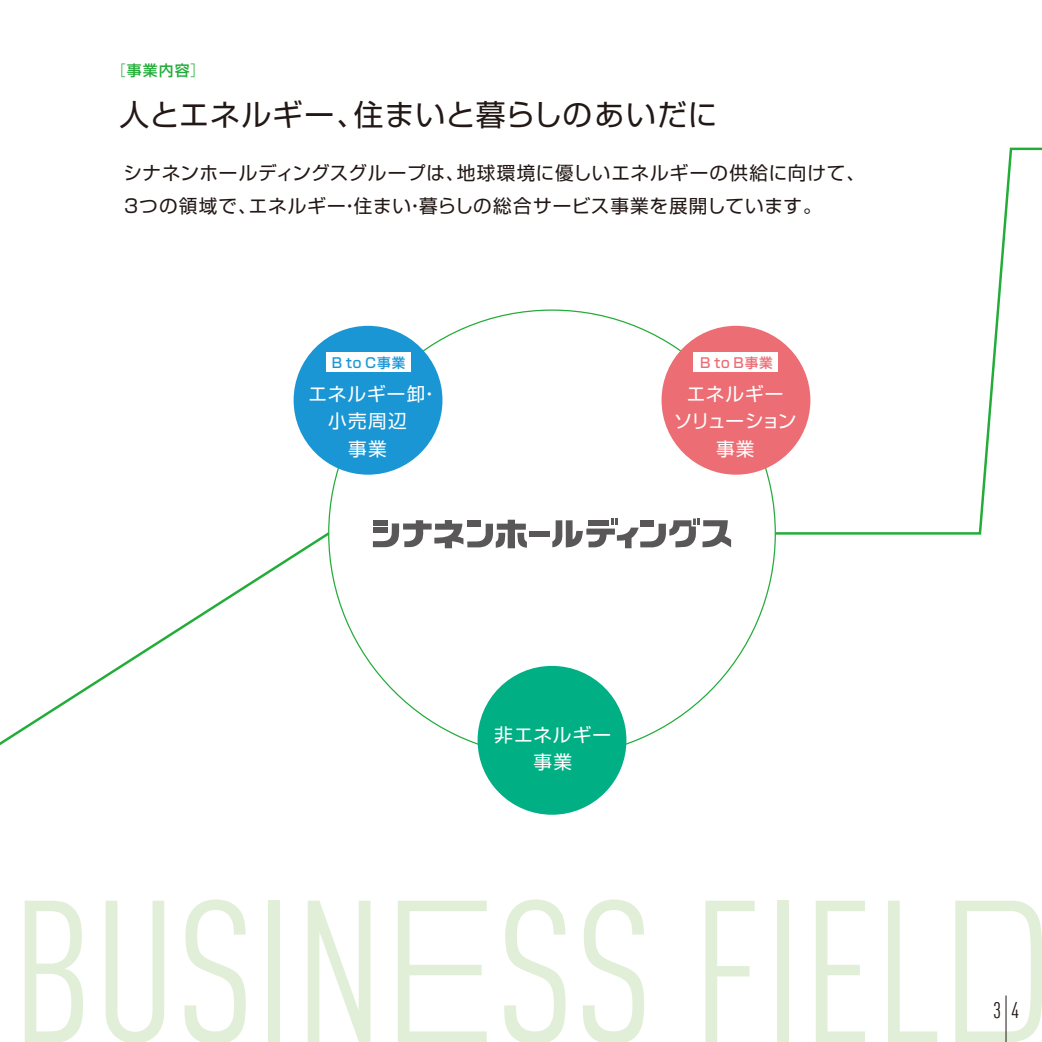
<style>
.page{position:relative;width:1042px;height:1042px;background:#fff}
.page>*{position:absolute;margin:0;border:0;box-sizing:border-box;transform-origin:0 0}
.t1{font:29.75px "Shin Go Pr 6 N";letter-spacing:.03em;color:#221815}
.t2{font:condensed 22.4px "DIN Offc Pro";color:#221815}
.t3{font:18.55px/32.2px "Shin Go Pr 6 N";letter-spacing:.04em;color:#221815}
.t4{font:18.55px/27.3px "Shin Go Pr 6 N";letter-spacing:.055em;color:#fff;text-align:center}
.t5{font:18.55px/27.3px "Shin Go Pr 6 N";letter-spacing:.035em;color:#fff;text-align:center}
.t6{font:500 14.88px "Shin Go Pr 6 N";color:#22ac38}
.t7{font:500 13.65px "Shin Go Pr 6 N";color:#1a96d5}
.t8{font:500 13.65px "Shin Go Pr 6 N";color:#ec6d74}
.s1{font-weight:300}
</style>
<div class="page">
<svg style="left:25px;top:900px;width:58px;height:142px"></svg>
<svg style="left:106px;top:900px;width:58px;height:142px"></svg>
<svg style="left:184px;top:899px;width:62px;height:143px"></svg>
<div style="left:269px;top:900px;width:11px;height:142px;background:#e1efd8"></div>
<svg style="left:398px;top:900px;width:89px;height:142px"></svg>
<svg style="left:504px;top:899px;width:61px;height:143px"></svg>
<svg style="left:583px;top:899px;width:61px;height:143px"></svg>
<svg style="left:705px;top:900px;width:49px;height:142px"></svg>
<div style="left:777px;top:900px;width:11px;height:142px;background:#e1efd8"></div>
<svg style="left:816px;top:900px;width:49px;height:142px"></svg>
<svg style="left:888px;top:900px;width:49px;height:142px"></svg>
<svg style="left:955px;top:900px;width:87px;height:142px"></svg>
<svg style="left:308px;top:900px;width:62px;height:142px"></svg>
<svg style="left:0;top:530px;width:332px;height:216px"></svg>
<svg style="left:773px;top:147px;width:269px;height:389px"></svg>
<div style="left:529px;top:531px;width:21px;height:5px;background:#595757"></div>
<svg style="left:373px;top:520px;width:154px;height:28px"></svg>
<svg style="left:552px;top:518px;width:179px;height:30px"></svg>
<div style="left:294px;top:326px;width:148px;height:149px;background:#1a96d5;border-radius:50%"></div>
<div style="left:661px;top:326px;width:149px;height:149px;background:#ec6d74;border-radius:50%"></div>
<div style="left:477px;top:666px;width:149px;height:149px;background:#00af84;border-radius:50%"></div>
<div style="left:326px;top:352px;width:84px;height:20px;background:#fff"></div>
<div style="left:694px;top:352px;width:84px;height:20px;background:#fff"></div>
<hr style="left:1005px;top:995px;width:1px;height:47px;background:#221815">
<p class="t6" style="left:111px;top:58px;width:96px"><span class="s1">［</span>事業内容<span class="s1">］</span></p>
<h1 class="t1" style="left:119px;top:90px;width:600px">人とエネルギー、住まいと暮らしのあいだに</h1>
<p class="t3" style="left:123px;top:156px;width:743px">シナネンホールディングスグループは、地球環境に優しいエネルギーの供給に向けて、<br>3つの領域で、エネルギー・住まい・暮らしの総合サービス事業を展開しています。</p>
<p class="t7" style="left:332px;top:351px;width:75px">B to C事業</p>
<p class="t8" style="left:700px;top:351px;width:74px">B to B事業</p>
<p class="t5" style="left:674px;top:379px;width:124px">エネルギー<br>ソリューション事業</p>
<p class="t4" style="left:309px;top:379px;width:132px">エネルギー卸・</p>
<p class="t4" style="left:328px;top:406px;width:80px">小売周辺</p>
<p class="t4" style="left:348px;top:434px;width:40px">事業</p>
<p class="t4" style="left:494px;top:720px;width:118px">非エネルギー事業</p>
<p class="t2" style="left:993px;top:994px;width:27px">3 4</p>
</div>
